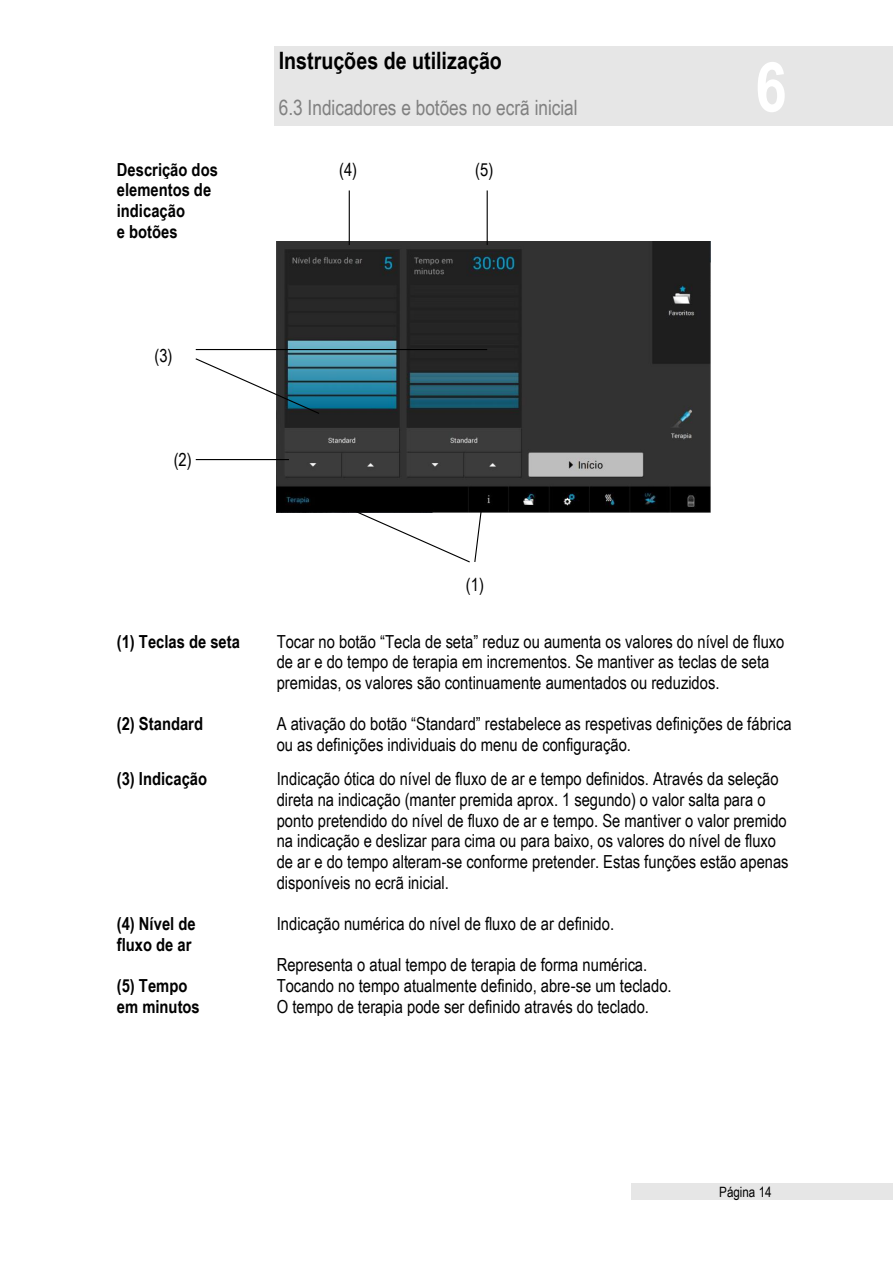
<style>
.page{position:relative;width:893px;height:1263px;background:#fff}
.page>*{position:absolute;margin:0;border:0;box-sizing:border-box;transform-origin:0 0}
.t1{font:700 69px "Arial Narrow";color:#fff}
.t2{font:700 24px "Arial Narrow";color:#000}
.t3{font:21px "Arial Narrow";color:#808080}
.t4{font:18px/20.7px "Arial Narrow";color:#000}
.t5{font:700 18px/20.7px "Arial Narrow";color:#000}
.t6{font:14.25px "Arial Narrow";color:#000}
</style>
<div class="page">
<div style="left:274px;top:47px;width:390px;height:79px;background:#e6e6e6"></div>
<div style="left:664px;top:47px;width:128px;height:79px;background:#e6e6e6"></div>
<div style="left:792px;top:47px;width:101px;height:79px;background:#e6e6e6"></div>
<div style="left:631px;top:1183px;width:146px;height:17px;background:#e6e6e6"></div>
<div style="left:777px;top:1183px;width:116px;height:17px;background:#e6e6e6"></div>
<img style="left:277px;top:241px;width:434px;height:272px">
<svg style="left:195px;top:357px;width:126px;height:58px"></svg>
<hr style="left:196px;top:459px;width:93px;height:1px;background:#000">
<hr style="left:349px;top:190px;width:1px;height:55px;background:#000">
<hr style="left:196px;top:349px;width:291px;height:1px;background:#000">
<hr style="left:487px;top:190px;width:1px;height:55px;background:#000">
<svg style="left:345px;top:506px;width:138px;height:57px"></svg>
<p class="t5" style="left:117px;top:159px;width:103px">Descrição dos elementos de indicação<br>e botões</p>
<p class="t4" style="left:154px;top:345px;width:20px">(3)</p>
<p class="t4" style="left:174px;top:449px;width:20px">(2)</p>
<h2 class="t2" style="left:279px;top:47px;width:225px">Instruções de utilização</h2>
<p class="t3" style="left:279px;top:95px;width:300px">6.3 Indicadores e botões no ecrã inicial</p>
<p class="t4" style="left:339px;top:159px;width:20px">(4)</p>
<p class="t4" style="left:475px;top:159px;width:20px">(5)</p>
<p class="t4" style="left:466px;top:574px;width:20px">(1)</p>
<h1 class="t1" style="left:755px;top:47px;width:33px">6</h1>
<p class="t5" style="left:117px;top:631px;width:125px">(1) Teclas de seta</p>
<p class="t4" style="left:277px;top:631px;width:509px">Tocar no botão “Tecla de seta” reduz ou aumenta os valores do nível de fluxo de ar e do tempo de terapia em incrementos. Se mantiver as teclas de seta premidas, os valores são continuamente aumentados ou reduzidos.</p>
<p class="t5" style="left:117px;top:713px;width:88px">(2) Standard</p>
<p class="t4" style="left:277px;top:713px;width:516px">A ativação do botão “Standard” restabelece as respetivas definições de fábrica ou as definições individuais do menu de configuração.</p>
<p class="t5" style="left:117px;top:768px;width:92px">(3) Indicação</p>
<p class="t4" style="left:277px;top:768px;width:513px">Indicação ótica do nível de fluxo de ar e tempo definidos. Através da seleção direta na indicação (manter premida aprox. 1 segundo) o valor salta para o ponto pretendido do nível de fluxo de ar e tempo. Se mantiver o valor premido na indicação e deslizar para cima ou para baixo, os valores do nível de fluxo de ar e do tempo alteram-se conforme pretender. Estas funções estão apenas disponíveis no ecrã inicial.</p>
<p class="t5" style="left:117px;top:913px;width:80px">(4) Nível de fluxo de ar</p>
<p class="t5" style="left:117px;top:975px;width:84px">(5) Tempo em minutos</p>
<p class="t4" style="left:277px;top:913px;width:339px">Indicação numérica do nível de fluxo de ar definido.</p>
<p class="t4" style="left:277px;top:954px;width:397px">Representa o atual tempo de terapia de forma numérica.<br>Tocando no tempo atualmente definido, abre-se um teclado.<br>O tempo de terapia pode ser definido através do teclado.</p>
<p class="t6" style="left:719px;top:1183px;width:54px">Página 14</p>
</div>
